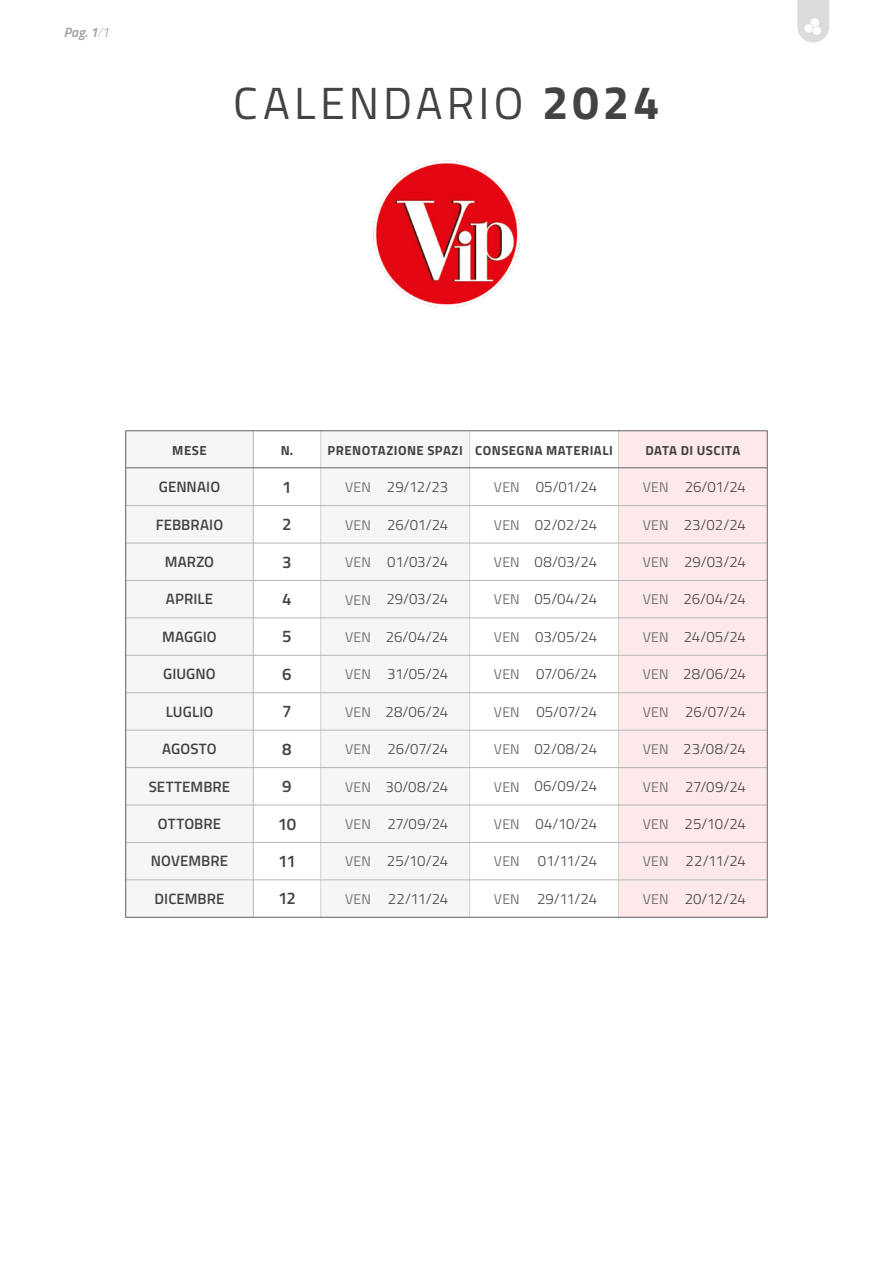
<style>
.page{position:relative;width:893px;height:1263px;background:#fff}
.page>*{position:absolute;margin:0;border:0;box-sizing:border-box;transform-origin:0 0}
.t1{font:45px "Titillium Web";letter-spacing:.09em;color:#434342}
.t2{font:600 16.8px "Titillium Web";color:#434342}
.t3{font:300 15px "Titillium Web";letter-spacing:-.015em;color:#434342}
.t4{font:600 15px "Titillium Web";letter-spacing:.005em;color:#434342}
.t5{font:14.1px "Titillium Web";letter-spacing:.01em;color:#737272}
.t6{font:italic 600 13.5px "Titillium Web";color:#9d9d9c}
.t7{font:700 13.2px "Titillium Web";letter-spacing:.035em;color:#434342}
.s1{font-weight:200}
.s2{font-weight:300}
.s3{font-weight:700;font-size:47.25px}
</style>
<div class="page">
<div style="left:126px;top:431px;width:127px;height:486px;background:#f6f6f6"></div>
<div style="left:321px;top:431px;width:149px;height:486px;background:#f6f6f6"></div>
<div style="left:618px;top:431px;width:149px;height:486px;background:#fde9e9"></div>
<hr style="left:320px;top:431px;width:1px;height:486px;background:#d0d0d0">
<hr style="left:618px;top:431px;width:1px;height:486px;background:#d0d0d0">
<hr style="left:469px;top:431px;width:1px;height:486px;background:#d0d0d0">
<hr style="left:126px;top:505px;width:641px;height:1px;background:#b8b7b7">
<hr style="left:126px;top:543px;width:641px;height:1px;background:#b8b7b7">
<hr style="left:126px;top:580px;width:641px;height:1px;background:#b8b7b7">
<hr style="left:126px;top:617px;width:641px;height:1px;background:#b8b7b7">
<hr style="left:126px;top:692px;width:641px;height:1px;background:#b8b7b7">
<hr style="left:126px;top:730px;width:641px;height:1px;background:#b8b7b7">
<hr style="left:126px;top:767px;width:641px;height:1px;background:#b8b7b7">
<hr style="left:126px;top:842px;width:641px;height:1px;background:#b8b7b7">
<hr style="left:126px;top:879px;width:641px;height:1px;background:#b8b7b7">
<hr style="left:253px;top:431px;width:1px;height:486px;background:#b8b7b7">
<hr style="left:126px;top:467px;width:641px;height:1px;background:#646363">
<hr style="left:126px;top:655px;width:641px;height:1px;background:#b8b7b7">
<hr style="left:126px;top:805px;width:641px;height:1px;background:#b8b7b7">
<img style="left:373px;top:161px;width:147px;height:146px">
<svg style="left:797px;top:0;width:32px;height:43px"></svg>
<p class="t6" style="left:64px;top:22px;width:47px">Pag. 1<span class="s1">/</span><span class="s2">1</span></p>
<h1 class="t1" style="left:233px;top:71px;width:428px">CALENDARIO <span class="s3">2024</span></h1>
<p class="t7" style="left:172px;top:440px;width:36px">MESE</p>
<p class="t7" style="left:281px;top:440px;width:14px">N.</p>
<p class="t7" style="left:328px;top:440px;width:287px">PRENOTAZIONE SPAZI CONSEGNA MATERIALI</p>
<p class="t7" style="left:645px;top:440px;width:96px">DATA DI USCITA</p>
<p class="t4" style="left:159px;top:476px;width:63px">GENNAIO</p>
<p class="t4" style="left:156px;top:513px;width:69px">FEBBRAIO</p>
<p class="t4" style="left:165px;top:550px;width:51px">MARZO</p>
<p class="t4" style="left:166px;top:588px;width:49px">APRILE</p>
<p class="t4" style="left:162px;top:625px;width:56px">MAGGIO</p>
<p class="t4" style="left:163px;top:663px;width:54px">GIUGNO</p>
<p class="t4" style="left:166px;top:700px;width:49px">LUGLIO</p>
<p class="t4" style="left:162px;top:738px;width:56px">AGOSTO</p>
<p class="t4" style="left:149px;top:775px;width:83px">SETTEMBRE</p>
<p class="t4" style="left:158px;top:812px;width:65px">OTTOBRE</p>
<p class="t4" style="left:151px;top:850px;width:79px">NOVEMBRE</p>
<p class="t4" style="left:155px;top:887px;width:71px">DICEMBRE</p>
<p class="t2" style="left:282px;top:474px;width:11px">1</p>
<p class="t2" style="left:282px;top:512px;width:11px">2</p>
<p class="t2" style="left:282px;top:549px;width:11px">3</p>
<p class="t2" style="left:282px;top:586px;width:11px">4</p>
<p class="t2" style="left:282px;top:624px;width:11px">5</p>
<p class="t2" style="left:282px;top:661px;width:11px">6</p>
<p class="t2" style="left:282px;top:699px;width:11px">7</p>
<p class="t2" style="left:282px;top:736px;width:11px">8</p>
<p class="t2" style="left:282px;top:773px;width:11px">9</p>
<p class="t2" style="left:278px;top:811px;width:20px">10</p>
<p class="t2" style="left:278px;top:848px;width:19px">11</p>
<p class="t2" style="left:278px;top:886px;width:19px">12</p>
<p class="t5" style="left:345px;top:477px;width:27px">VEN</p>
<p class="t5" style="left:345px;top:514px;width:27px">VEN</p>
<p class="t5" style="left:345px;top:552px;width:27px">VEN</p>
<p class="t5" style="left:345px;top:589px;width:27px">VEN</p>
<p class="t5" style="left:345px;top:627px;width:27px">VEN</p>
<p class="t5" style="left:345px;top:664px;width:27px">VEN</p>
<p class="t5" style="left:345px;top:701px;width:27px">VEN</p>
<p class="t5" style="left:345px;top:739px;width:27px">VEN</p>
<p class="t5" style="left:345px;top:776px;width:27px">VEN</p>
<p class="t5" style="left:345px;top:814px;width:27px">VEN</p>
<p class="t5" style="left:345px;top:851px;width:27px">VEN</p>
<p class="t5" style="left:345px;top:889px;width:27px">VEN</p>
<p class="t3" style="left:387px;top:476px;width:63px">29/12/23</p>
<p class="t3" style="left:387px;top:513px;width:63px">26/01/24</p>
<p class="t3" style="left:387px;top:551px;width:63px">01/03/24</p>
<p class="t3" style="left:386px;top:588px;width:63px">29/03/24</p>
<p class="t3" style="left:386px;top:626px;width:64px">26/04/24</p>
<p class="t3" style="left:387px;top:663px;width:63px">31/05/24</p>
<p class="t3" style="left:386px;top:700px;width:64px">28/06/24</p>
<p class="t3" style="left:388px;top:738px;width:62px">26/07/24</p>
<p class="t3" style="left:385px;top:775px;width:64px">30/08/24</p>
<p class="t3" style="left:387px;top:813px;width:62px">27/09/24</p>
<p class="t3" style="left:387px;top:850px;width:63px">25/10/24</p>
<p class="t3" style="left:388px;top:888px;width:62px">22/11/24</p>
<p class="t5" style="left:494px;top:477px;width:27px">VEN</p>
<p class="t5" style="left:494px;top:514px;width:27px">VEN</p>
<p class="t5" style="left:494px;top:552px;width:27px">VEN</p>
<p class="t5" style="left:494px;top:589px;width:27px">VEN</p>
<p class="t5" style="left:494px;top:627px;width:27px">VEN</p>
<p class="t5" style="left:494px;top:664px;width:27px">VEN</p>
<p class="t5" style="left:494px;top:701px;width:27px">VEN</p>
<p class="t5" style="left:494px;top:739px;width:27px">VEN</p>
<p class="t5" style="left:494px;top:776px;width:27px">VEN</p>
<p class="t5" style="left:494px;top:814px;width:27px">VEN</p>
<p class="t5" style="left:494px;top:851px;width:27px">VEN</p>
<p class="t5" style="left:494px;top:889px;width:27px">VEN</p>
<p class="t3" style="left:536px;top:476px;width:63px">05/01/24</p>
<p class="t3" style="left:535px;top:513px;width:64px">02/02/24</p>
<p class="t3" style="left:535px;top:551px;width:64px">08/03/24</p>
<p class="t3" style="left:534px;top:588px;width:64px">05/04/24</p>
<p class="t3" style="left:535px;top:626px;width:64px">03/05/24</p>
<p class="t3" style="left:536px;top:663px;width:63px">07/06/24</p>
<p class="t3" style="left:536px;top:700px;width:62px">05/07/24</p>
<p class="t3" style="left:534px;top:738px;width:64px">02/08/24</p>
<p class="t3" style="left:534px;top:775px;width:64px">06/09/24</p>
<p class="t3" style="left:535px;top:813px;width:63px">04/10/24</p>
<p class="t3" style="left:538px;top:850px;width:61px">01/11/24</p>
<p class="t3" style="left:537px;top:887px;width:62px">29/11/24</p>
<p class="t5" style="left:643px;top:477px;width:27px">VEN</p>
<p class="t5" style="left:643px;top:514px;width:27px">VEN</p>
<p class="t5" style="left:643px;top:552px;width:27px">VEN</p>
<p class="t5" style="left:643px;top:589px;width:27px">VEN</p>
<p class="t5" style="left:643px;top:627px;width:27px">VEN</p>
<p class="t5" style="left:643px;top:664px;width:27px">VEN</p>
<p class="t5" style="left:643px;top:701px;width:27px">VEN</p>
<p class="t5" style="left:643px;top:739px;width:27px">VEN</p>
<p class="t5" style="left:643px;top:776px;width:27px">VEN</p>
<p class="t5" style="left:643px;top:814px;width:27px">VEN</p>
<p class="t5" style="left:643px;top:851px;width:27px">VEN</p>
<p class="t5" style="left:643px;top:889px;width:27px">VEN</p>
<p class="t3" style="left:685px;top:476px;width:63px">26/01/24</p>
<p class="t3" style="left:684px;top:513px;width:64px">23/02/24</p>
<p class="t3" style="left:684px;top:551px;width:63px">29/03/24</p>
<p class="t3" style="left:683px;top:588px;width:64px">26/04/24</p>
<p class="t3" style="left:684px;top:626px;width:64px">24/05/24</p>
<p class="t3" style="left:683px;top:663px;width:64px">28/06/24</p>
<p class="t3" style="left:685px;top:700px;width:62px">26/07/24</p>
<p class="t3" style="left:683px;top:738px;width:64px">23/08/24</p>
<p class="t3" style="left:685px;top:775px;width:62px">27/09/24</p>
<p class="t3" style="left:685px;top:813px;width:63px">25/10/24</p>
<p class="t3" style="left:686px;top:850px;width:62px">22/11/24</p>
<p class="t3" style="left:685px;top:888px;width:63px">20/12/24</p>
</div>
